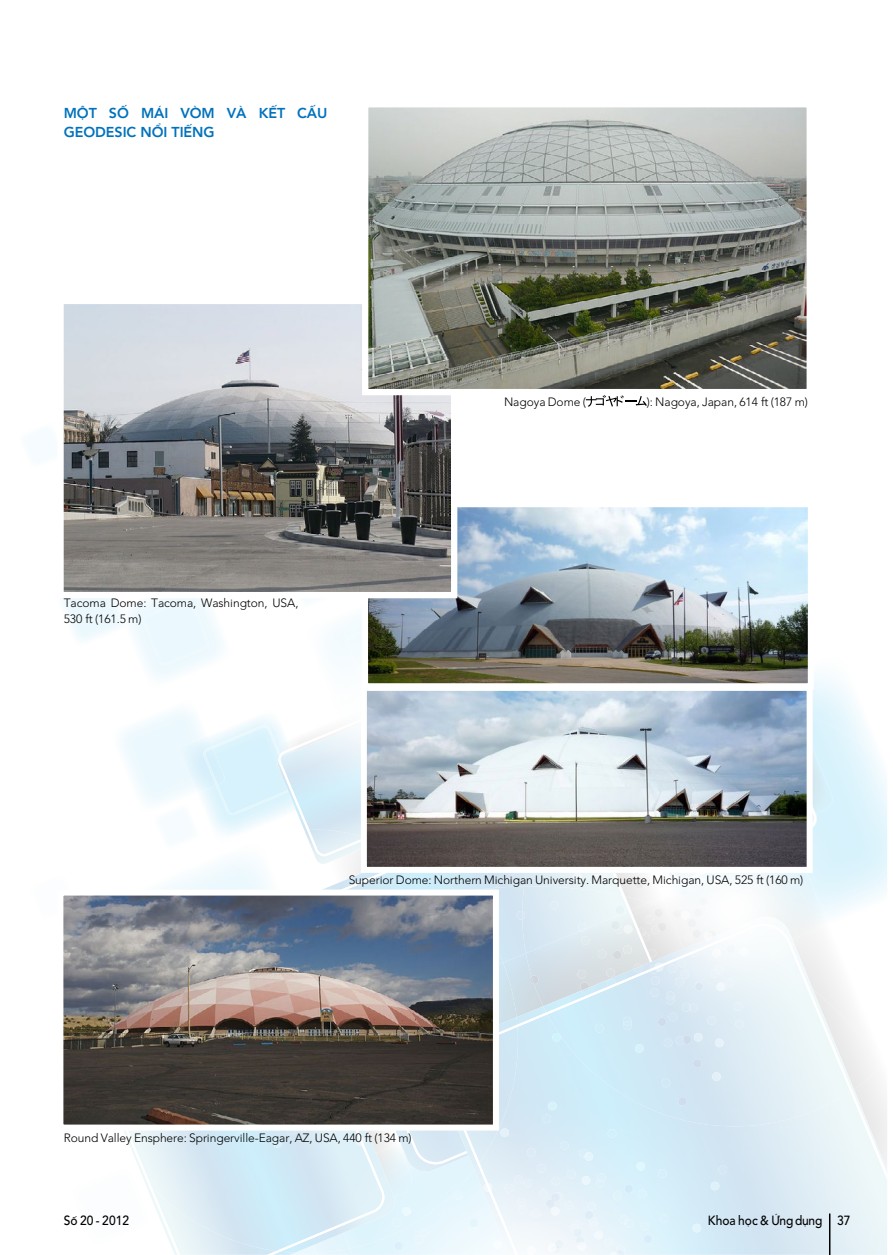
<style>
.page{position:relative;width:893px;height:1255px;background:#fff}
.page>*{position:absolute;margin:0;border:0;box-sizing:border-box;transform-origin:0 0}
.t1{font:800 14.25px/18.5px "NH Avenir LT Std 35";letter-spacing:-.005em;color:#0072bc}
.t2{font:500 13.2px "NH Avenir LT Std 35";color:#000;scale:.91 1}
.t3{font:300 12px/15.6px "NH Avenir LT Std 35";letter-spacing:-.005em;color:#000}
</style>
<div class="page">
<img style="left:119px;top:606px;width:10px;height:22px">
<div style="left:143px;top:601px;width:26px;height:64px;background:#ebf8fd"></div>
<img style="left:294px;top:1252px;width:23px;height:2px">
<img style="left:503px;top:953px;width:23px;height:53px">
<img style="left:173px;top:1251px;width:107px;height:3px">
<img style="left:124px;top:1131px;width:8px;height:15px">
<div style="left:396px;top:1169px;width:73px;height:79px;background:#e5f6fd"></div>
<img style="left:396px;top:1164px;width:16px;height:32px">
<img style="left:499px;top:962px;width:18px;height:55px">
<img style="left:183px;top:1164px;width:213px;height:88px">
<img style="left:384px;top:1130px;width:47px;height:34px">
<img style="left:431px;top:1017px;width:87px;height:152px">
<img style="left:443px;top:1024px;width:74px;height:140px">
<img style="left:132px;top:1130px;width:252px;height:121px">
<img style="left:457px;top:875px;width:67px;height:17px">
<img style="left:181px;top:736px;width:31px;height:57px">
<div style="left:174px;top:607px;width:36px;height:55px;background:#ebf8fd"></div>
<img style="left:212px;top:725px;width:65px;height:90px">
<img style="left:203px;top:746px;width:15px;height:39px">
<img style="left:278px;top:717px;width:80px;height:112px">
<img style="left:457px;top:887px;width:38px;height:2px">
<img style="left:417px;top:875px;width:40px;height:14px">
<img style="left:324px;top:864px;width:93px;height:25px">
<img style="left:304px;top:829px;width:54px;height:35px">
<img style="left:307px;top:829px;width:51px;height:27px">
<img style="left:816px;top:850px;width:12px;height:81px">
<img style="left:816px;top:705px;width:17px;height:108px">
<img style="left:524px;top:875px;width:26px;height:11px">
<img style="left:522px;top:886px;width:28px;height:67px">
<img style="left:526px;top:911px;width:24px;height:95px">
<img style="left:546px;top:934px;width:306px;height:157px">
<svg style="left:692px;top:1223px;width:9px;height:9px"></svg>
<svg style="left:711px;top:1181px;width:8px;height:9px"></svg>
<svg style="left:712px;top:1072px;width:9px;height:8px"></svg>
<svg style="left:453px;top:1190px;width:9px;height:9px"></svg>
<svg style="left:542px;top:1101px;width:15px;height:21px"></svg>
<svg style="left:658px;top:1169px;width:9px;height:8px"></svg>
<svg style="left:718px;top:1165px;width:9px;height:9px"></svg>
<svg style="left:660px;top:1213px;width:8px;height:9px"></svg>
<svg style="left:516px;top:911px;width:9px;height:8px"></svg>
<svg style="left:662px;top:1078px;width:8px;height:9px"></svg>
<div style="left:392px;top:1206px;width:36px;height:44px;background:#e4f6fd"></div>
<svg style="left:693px;top:1059px;width:9px;height:8px"></svg>
<svg style="left:678px;top:1097px;width:9px;height:8px"></svg>
<svg style="left:530px;top:975px;width:9px;height:8px"></svg>
<svg style="left:550px;top:875px;width:266px;height:177px"></svg>
<svg style="left:469px;top:1128px;width:183px;height:126px"></svg>
<svg style="left:221px;top:1130px;width:188px;height:17px"></svg>
<img style="left:64px;top:896px;width:428px;height:227px">
<div style="left:57px;top:889px;width:442px;height:241px;border:6px solid #fff"></div>
<img style="left:359px;top:507px;width:458px;height:185px">
<svg style="left:358px;top:682px;width:458px;height:193px;background:#a6aeb4"></svg>
<svg style="left:59px;top:304px;width:401px;height:297px;background:#959698"></svg>
<svg style="left:359px;top:107px;width:448px;height:291px;background:#989c95"></svg>
<svg style="left:586px;top:395px;width:61px;height:12px"></svg>
<hr style="left:829px;top:1213px;width:1px;height:41px;background:#000">
<p class="t1" style="left:64px;top:103px;width:265px">MỘT SỐ MÁI VÒM VÀ KẾT CẤU<br>GEODESIC NỔI TIẾNG</p>
<p class="t3" style="left:64px;top:594px;width:236px">Tacoma Dome: Tacoma, Washington, USA,<br>530 ft (161.5 m)</p>
<p class="t3" style="left:504px;top:393px;width:83px">Nagoya Dome (</p>
<p class="t3" style="left:647px;top:393px;width:163px">): Nagoya, Japan, 614 ft (187 m)</p>
<p class="t3" style="left:349px;top:871px;width:456px">Superior Dome: Northern Michigan University. Marquette, Michigan, USA, 525 ft (160 m)</p>
<p class="t3" style="left:64px;top:1128px;width:349px">Round Valley Ensphere: Springerville-Eagar, AZ, USA, 440 ft (134 m)</p>
<p class="t2" style="left:64px;top:1211px;width:73px">Số 20 - 2012</p>
<p class="t2" style="left:708px;top:1211px;width:158px">Khoa học &amp; Ứng dụng 37</p>
</div>
